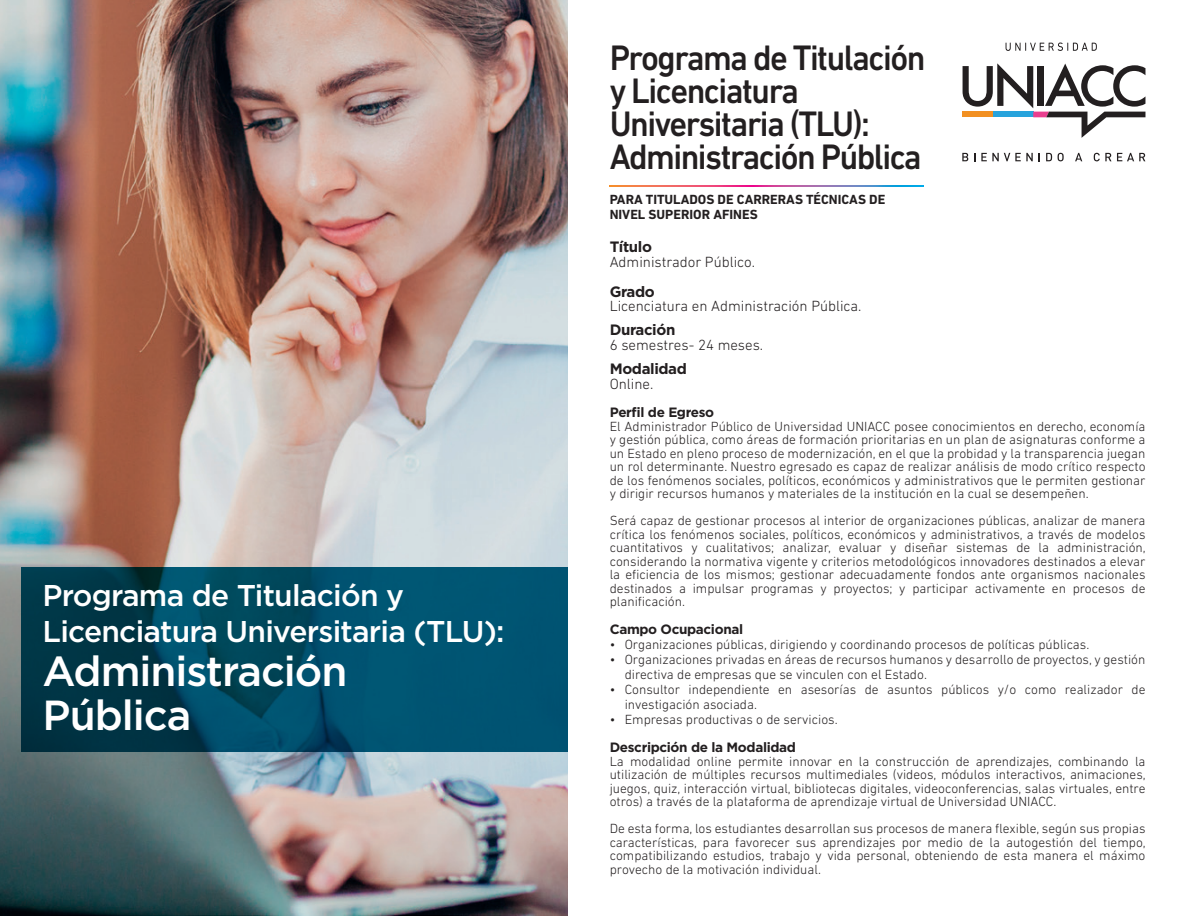
<style>
.page{position:relative;width:1188px;height:918px;background:#fff}
.page>*{position:absolute;margin:0;border:0;box-sizing:border-box;transform-origin:0 0}
.t1{font:500 42px/44.4px "Gotham";letter-spacing:-.025em;color:#fff}
.t2{font:500 36px/33px "DIN Next LT Pro";letter-spacing:-.045em;color:#231f20;scale:.95 1}
.t3{font:500 30px/35.4px "Gotham";letter-spacing:-.025em;color:#fff}
.t4{font:300 15px "DIN Next LT Pro";color:#231f20}
.t5{font:700 15px "Gotham";letter-spacing:-.025em;color:#231f20}
.t6{font:300 13.5px/13.5px "DIN Next LT Pro";color:#231f20;text-align:justify}
.t7{font:700 13.5px "Gotham";letter-spacing:-.025em;color:#231f20}
.t8{font:700 13.5px/15px "DIN Next LT Pro";color:#231f20}
</style>
<div class="page">
<img style="left:0;top:0;width:568px;height:915px">
<svg style="left:21px;top:567px;width:547px;height:185px;background:#004861"></svg>
<svg style="left:610px;top:185px;width:314px;height:1px"></svg>
<svg style="left:963px;top:63px;width:182px;height:75px"></svg>
<svg style="left:962px;top:153px;width:6px;height:8px"></svg>
<svg style="left:981px;top:153px;width:52px;height:8px"></svg>
<svg style="left:1046px;top:153px;width:6px;height:8px"></svg>
<svg style="left:1058px;top:153px;width:6px;height:8px"></svg>
<svg style="left:1075px;top:153px;width:7px;height:8px"></svg>
<svg style="left:1094px;top:153px;width:51px;height:8px"></svg>
<svg style="left:1006px;top:43px;width:91px;height:8px"></svg>
<h3 class="t3" style="left:43px;top:578px;width:464px">Programa de Titulación y<br>Licenciatura Universitaria (TLU):</h3>
<h1 class="t1" style="left:43px;top:649px;width:306px">Administración<br>Pública</h1>
<h2 class="t2" style="left:610px;top:41px;width:334px">Programa de Titulación y Licenciatura<br>Universitaria (TLU):<br>Administración Pública</h2>
<p class="t8" style="left:610px;top:192px;width:277px">PARA TITULADOS DE CARRERAS TÉCNICAS DE<br>NIVEL SUPERIOR AFINES</p>
<p class="t5" style="left:610px;top:237px;width:44px">Título</p>
<p class="t4" style="left:610px;top:254px;width:147px">Administrador Público.</p>
<p class="t5" style="left:610px;top:282px;width:47px">Grado</p>
<p class="t4" style="left:610px;top:298px;width:253px">Licenciatura en Administración Pública.</p>
<p class="t5" style="left:610px;top:320px;width:67px">Duración</p>
<p class="t4" style="left:610px;top:336px;width:155px">6 semestres- 24 meses.</p>
<p class="t5" style="left:610px;top:358px;width:79px">Modalidad</p>
<p class="t4" style="left:610px;top:375px;width:45px">Online.</p>
<p class="t7" style="left:610px;top:403px;width:106px">Perfil de Egreso</p>
<p class="t6" style="left:610px;top:419px;width:537px">El Administrador Público de Universidad UNIACC posee conocimientos en derecho, economía y gestión pública, como áreas de formación prioritarias en un plan de asignaturas conforme a un Estado en pleno proceso de modernización, en el que la probidad y la transparencia juegan un rol determinante. Nuestro egresado es capaz de realizar análisis de modo crítico respecto de los fenómenos sociales, políticos, económicos y administrativos que le permiten gestionar y dirigir recursos humanos y materiales de la institución en la cual se desempeñen.</p>
<p class="t6" style="left:610px;top:514px;width:538px">Será capaz de gestionar procesos al interior de organizaciones públicas, analizar de manera crítica los fenómenos sociales, políticos, económicos y administrativos, a través de modelos cuantitativos y cualitativos; analizar, evaluar y diseñar sistemas de la administración, considerando la normativa vigente y criterios metodológicos innovadores destinados a elevar la eficiencia de los mismos; gestionar adecuadamente fondos ante organismos nacionales destinados a impulsar programas y proyectos; y participar activamente en procesos de planificación.</p>
<p class="t7" style="left:610px;top:620px;width:135px">Campo Ocupacional</p>
<p class="t6" style="left:610px;top:637px;width:481px">• Organizaciones públicas, dirigiendo y coordinando procesos de políticas públicas.</p>
<p class="t6" style="left:625px;top:652px;width:522px;line-height:15px;text-indent:-15px">• Organizaciones privadas en áreas de recursos humanos y desarrollo de proyectos, y gestión directiva de empresas que se vinculen con el Estado.</p>
<p class="t6" style="left:625px;top:682px;width:522px;line-height:15px;text-indent:-15px">• Consultor independiente en asesorías de asuntos públicos y/o como realizador de investigación asociada.</p>
<p class="t6" style="left:610px;top:712px;width:229px">• Empresas productivas o de servicios.</p>
<p class="t7" style="left:610px;top:739px;width:188px">Descripción de la Modalidad</p>
<p class="t6" style="left:610px;top:754px;width:538px">La modalidad online permite innovar en la construcción de aprendizajes, combinando la utilización de múltiples recursos multimediales (videos, módulos interactivos, animaciones, juegos, quiz, interacción virtual, bibliotecas digitales, videoconferencias, salas virtuales, entre otros) a través de la plataforma de aprendizaje virtual de Universidad UNIACC.</p>
<p class="t6" style="left:610px;top:822px;width:538px">De esta forma, los estudiantes desarrollan sus procesos de manera flexible, según sus propias características, para favorecer sus aprendizajes por medio de la autogestión del tiempo, compatibilizando estudios, trabajo y vida personal, obteniendo de esta manera el máximo provecho de la motivación individual.</p>
</div>
